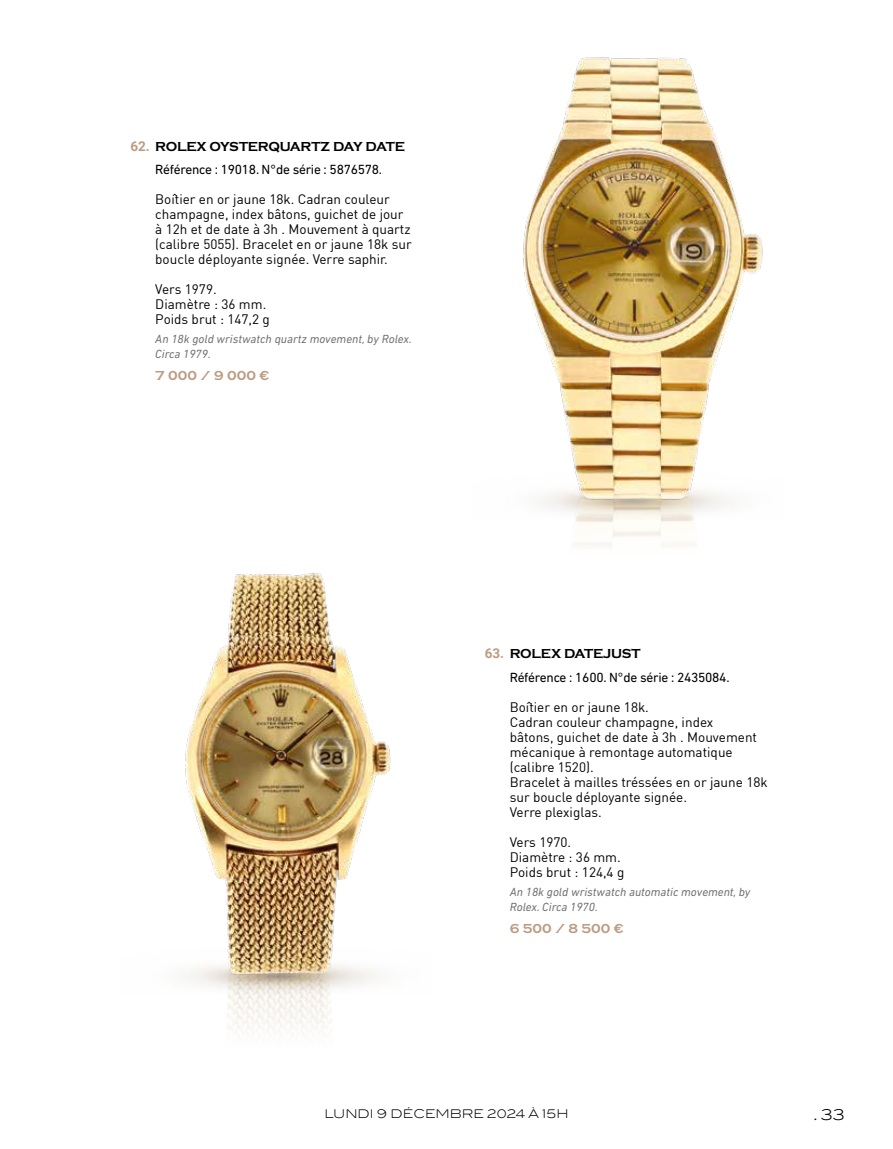
<style>
.page{position:relative;width:893px;height:1149px;background:#fff}
.page>*{position:absolute;margin:0;border:0;box-sizing:border-box;transform-origin:0 0}
.t1{font:300 15px "Blair ITC";color:#000}
.t2{font:13.5px/15px "DIN";color:#000}
.t3{font:13.5px "DIN Next LT Pro";letter-spacing:-.02em;color:#000}
.t4{font:700 13.5px "Copperplate";letter-spacing:-.02em;color:#000}
.t5{font:700 13.5px "Copperplate";color:#bd9c82}
.t6{font:italic 12px/15px "DIN Next LT Pro";color:#727170}
.t7{font:300 12px "Blair ITC";color:#000}
.s1{font-family:"Roboto";color:#bd9c82}
.s2{font-family:"Minion Pro";font-weight:400}
</style>
<div class="page">
<img style="left:523px;top:57px;width:240px;height:488px">
<img style="left:185px;top:572px;width:206px;height:456px">
<p class="t4" style="left:130px;top:138px;width:276px"><span class="s1">62.</span> ROLEX OYSTERQUARTZ DAY DATE</p>
<p class="t3" style="left:155px;top:162px;width:228px">Référence : 19018. N°de série : 5876578.</p>
<p class="t2" style="left:155px;top:191px;width:258px">Boîtier en or jaune 18k. Cadran couleur champagne, index bâtons, guichet de jour à 12h et de date à 3h . Mouvement à quartz (calibre 5055). Bracelet en or jaune 18k sur boucle déployante signée. Verre saphir.</p>
<p class="t2" style="left:155px;top:281px;width:116px">Vers 1979.<br>Diamètre : 36 mm.<br>Poids brut : 147,2 g</p>
<p class="t6" style="left:155px;top:331px;width:258px">An 18k gold wristwatch quartz movement, by Rolex.<br>Circa 1979.</p>
<p class="t5" style="left:155px;top:368px;width:115px">7 000 / 9 000 €</p>
<p class="t4" style="left:485px;top:645px;width:157px"><span class="s1">63.</span> ROLEX DATEJUST</p>
<p class="t3" style="left:510px;top:669px;width:221px">Référence : 1600. N°de série : 2435084.</p>
<p class="t2" style="left:510px;top:698px;width:259px">Boîtier en or jaune 18k.<br>Cadran couleur champagne, index<br>bâtons, guichet de date à 3h . Mouvement mécanique à remontage automatique (calibre 1520).<br>Bracelet à mailles tréssées en or jaune 18k sur boucle déployante signée.<br>Verre plexiglas.</p>
<p class="t2" style="left:510px;top:833px;width:116px">Vers 1970.<br>Diamètre : 36 mm.<br>Poids brut : 124,4 g</p>
<p class="t6" style="left:510px;top:883px;width:242px">An 18k gold wristwatch automatic movement, by<br>Rolex. Circa 1970.</p>
<p class="t5" style="left:510px;top:920px;width:115px">6 500 / 8 500 €</p>
<p class="t7" style="left:324px;top:1106px;width:246px">LUNDI 9 DÉCEMBRE 2024 À 15H</p>
<p class="t1" style="left:814px;top:1106px;width:33px"><span class="s2">.</span> 33</p>
</div>
